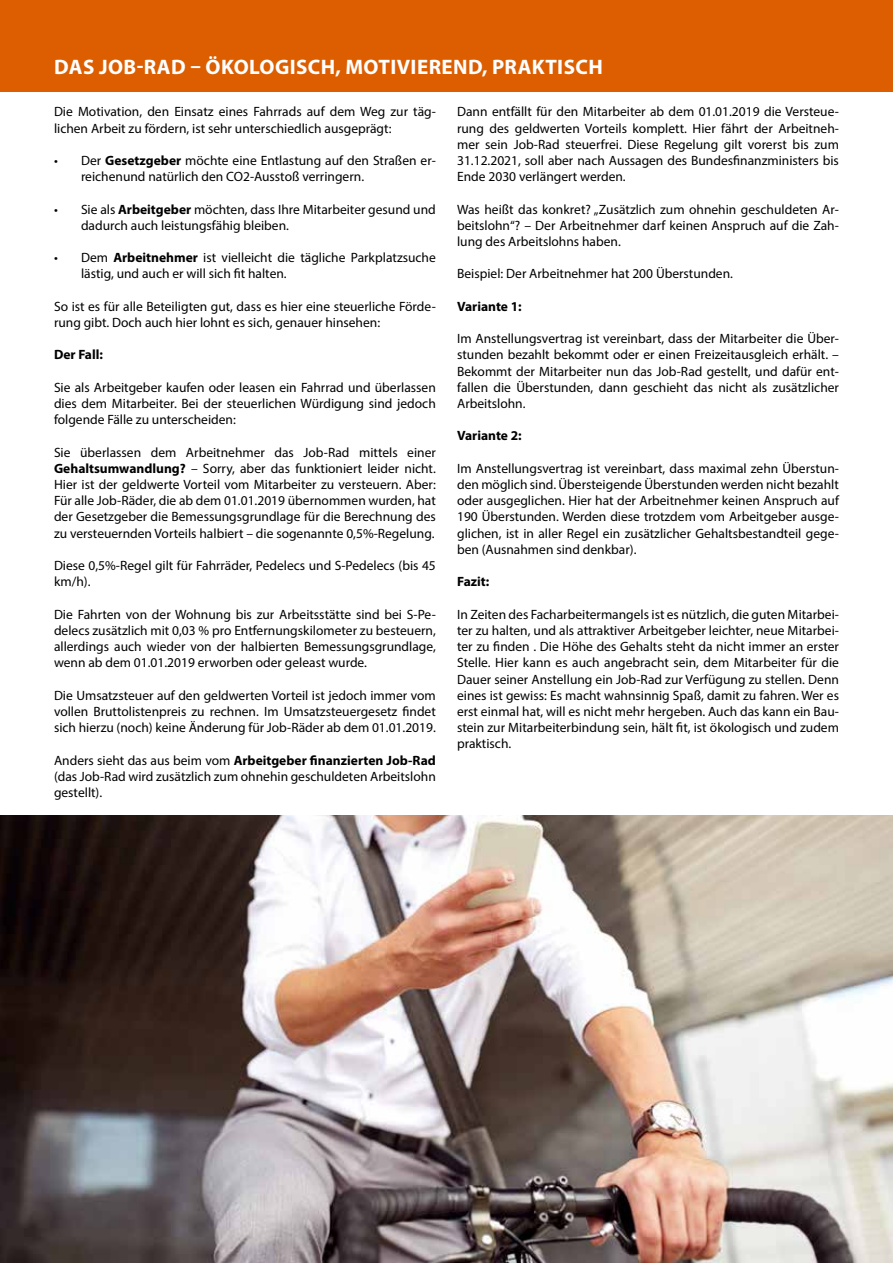
<style>
.page{position:relative;width:893px;height:1263px;background:#fff}
.page>*{position:absolute;margin:0;border:0;box-sizing:border-box;transform-origin:0 0}
.t1{font:700 21px "Myriad Pro";letter-spacing:.02em;color:#fff}
.t2{font:13.5px/16.2px "Myriad Pro";color:#000;text-align:justify}
.t3{font:700 13.5px "Myriad Pro";color:#000}
.s1{font-weight:700}
</style>
<div class="page">
<div style="left:0;top:0;width:893px;height:91px;background:#dc5e00"></div>
<img style="left:0;top:815px;width:893px;height:448px">
<h1 class="t1" style="left:54px;top:54px;width:550px">DAS JOB-RAD – ÖKOLOGISCH, MOTIVIEREND, PRAKTISCH</h1>
<p class="t2" style="left:54px;top:104px;width:383px">Die Motivation, den Einsatz eines Fahrrads auf dem Weg zur täg&shy;lichen Arbeit zu fördern, ist sehr unterschiedlich ausgeprägt:</p>
<p class="t2" style="left:81px;top:152px;width:356px;text-indent:-27px">• Der <span class="s1">Gesetzgeber</span> möchte eine Entlastung auf den Straßen er&shy;reichenund natürlich den CO2-Ausstoß verringern.</p>
<p class="t2" style="left:81px;top:201px;width:356px;text-indent:-27px">• Sie als <span class="s1">Arbeitgeber</span> möchten, dass Ihre Mitarbeiter gesund und dadurch auch leistungsfähig bleiben.</p>
<p class="t2" style="left:81px;top:249px;width:356px;text-indent:-27px">• Dem <span class="s1">Arbeitnehmer</span> ist vielleicht die tägliche Parkplatzsuche lästig, und auch er will sich fit halten.</p>
<p class="t2" style="left:54px;top:298px;width:383px">So ist es für alle Beteiligten gut, dass es hier eine steuerliche Förde&shy;rung gibt. Doch auch hier lohnt es sich, genauer hinsehen:</p>
<p class="t3" style="left:54px;top:346px;width:51px">Der Fall:</p>
<p class="t2" style="left:54px;top:379px;width:383px">Sie als Arbeitgeber kaufen oder leasen ein Fahrrad und überlassen dies dem Mitarbeiter. Bei der steuerlichen Würdigung sind jedoch folgende Fälle zu unterscheiden:</p>
<p class="t2" style="left:54px;top:444px;width:383px">Sie überlassen dem Arbeitnehmer das Job-Rad mittels einer <span class="s1">Gehaltsumwandlung?</span> – Sorry, aber das funktioniert leider nicht.<br>Hier ist der geldwerte Vorteil vom Mitarbeiter zu versteuern. Aber:<br>Für alle Job-Räder, die ab dem 01.01.2019 übernommen wurden, hat der Gesetzgeber die Bemessungsgrundlage für die Berechnung des zu versteuernden Vorteils halbiert – die sogenannte 0,5%-Regelung.</p>
<p class="t2" style="left:54px;top:557px;width:383px">Diese 0,5%-Regel gilt für Fahrräder, Pedelecs und S-Pedelecs (bis 45 km/h).</p>
<p class="t2" style="left:54px;top:606px;width:383px">Die Fahrten von der Wohnung bis zur Arbeitsstätte sind bei S-Pe&shy;delecs zusätzlich mit 0,03 % pro Entfernungskilometer zu besteuern, allerdings auch wieder von der halbierten Bemessungsgrundlage, wenn ab dem 01.01.2019 erworben oder geleast wurde.</p>
<p class="t2" style="left:54px;top:687px;width:383px">Die Umsatzsteuer auf den geldwerten Vorteil ist jedoch immer vom vollen Bruttolistenpreis zu rechnen. Im Umsatzsteuergesetz findet sich hierzu (noch) keine Änderung für Job-Räder ab dem 01.01.2019.</p>
<p class="t2" style="left:54px;top:752px;width:383px">Anders sieht das aus beim vom <span class="s1">Arbeitgeber finanzierten Job-Rad </span>(das Job-Rad wird zusätzlich zum ohnehin geschuldeten Arbeitslohn gestellt).</p>
<p class="t2" style="left:457px;top:104px;width:383px">Dann entfällt für den Mitarbeiter ab dem 01.01.2019 die Versteue&shy;rung des geldwerten Vorteils komplett. Hier fährt der Arbeitneh&shy;mer sein Job-Rad steuerfrei. Diese Regelung gilt vorerst bis zum 31.12.2021, soll aber nach Aussagen des Bundesfinanzministers bis Ende 2030 verlängert werden.</p>
<p class="t2" style="left:457px;top:201px;width:383px">Was heißt das konkret? „Zusätzlich zum ohnehin geschuldeten Ar&shy;beitslohn“? – Der Arbeitnehmer darf keinen Anspruch auf die Zah&shy;lung des Arbeitslohns haben.</p>
<p class="t2" style="left:457px;top:266px;width:277px">Beispiel: Der Arbeitnehmer hat 200 Überstunden.</p>
<p class="t3" style="left:457px;top:297px;width:66px">Variante 1:</p>
<p class="t2" style="left:457px;top:330px;width:383px">Im Anstellungsvertrag ist vereinbart, dass der Mitarbeiter die Über&shy;stunden bezahlt bekommt oder er einen Freizeitausgleich erhält. – Bekommt der Mitarbeiter nun das Job-Rad gestellt, und dafür ent&shy;fallen die Überstunden, dann geschieht das nicht als zusätzlicher Arbeitslohn.</p>
<p class="t3" style="left:457px;top:427px;width:66px">Variante 2:</p>
<p class="t2" style="left:457px;top:460px;width:383px">Im Anstellungsvertrag ist vereinbart, dass maximal zehn Überstun&shy;den möglich sind. Übersteigende Überstunden werden nicht bezahlt oder ausgeglichen. Hier hat der Arbeitnehmer keinen Anspruch auf 190 Überstunden. Werden diese trotzdem vom Arbeitgeber ausge&shy;glichen, ist in aller Regel ein zusätzlicher Gehaltsbestandteil gege&shy;ben (Ausnahmen sind denkbar).</p>
<p class="t3" style="left:457px;top:573px;width:34px">Fazit:</p>
<p class="t2" style="left:457px;top:606px;width:383px">In Zeiten des Facharbeitermangels ist es nützlich, die guten Mitarbei&shy;ter zu halten, und als attraktiver Arbeitgeber leichter, neue Mitarbei&shy;ter zu finden . Die Höhe des Gehalts steht da nicht immer an erster Stelle. Hier kann es auch angebracht sein, dem Mitarbeiter für die Dauer seiner Anstellung ein Job-Rad zur Verfügung zu stellen. Denn eines ist gewiss: Es macht wahnsinnig Spaß, damit zu fahren. Wer es erst einmal hat, will es nicht mehr hergeben. Auch das kann ein Bau&shy;stein zur Mitarbeiterbindung sein, hält fit, ist ökologisch und zudem praktisch.</p>
</div>
